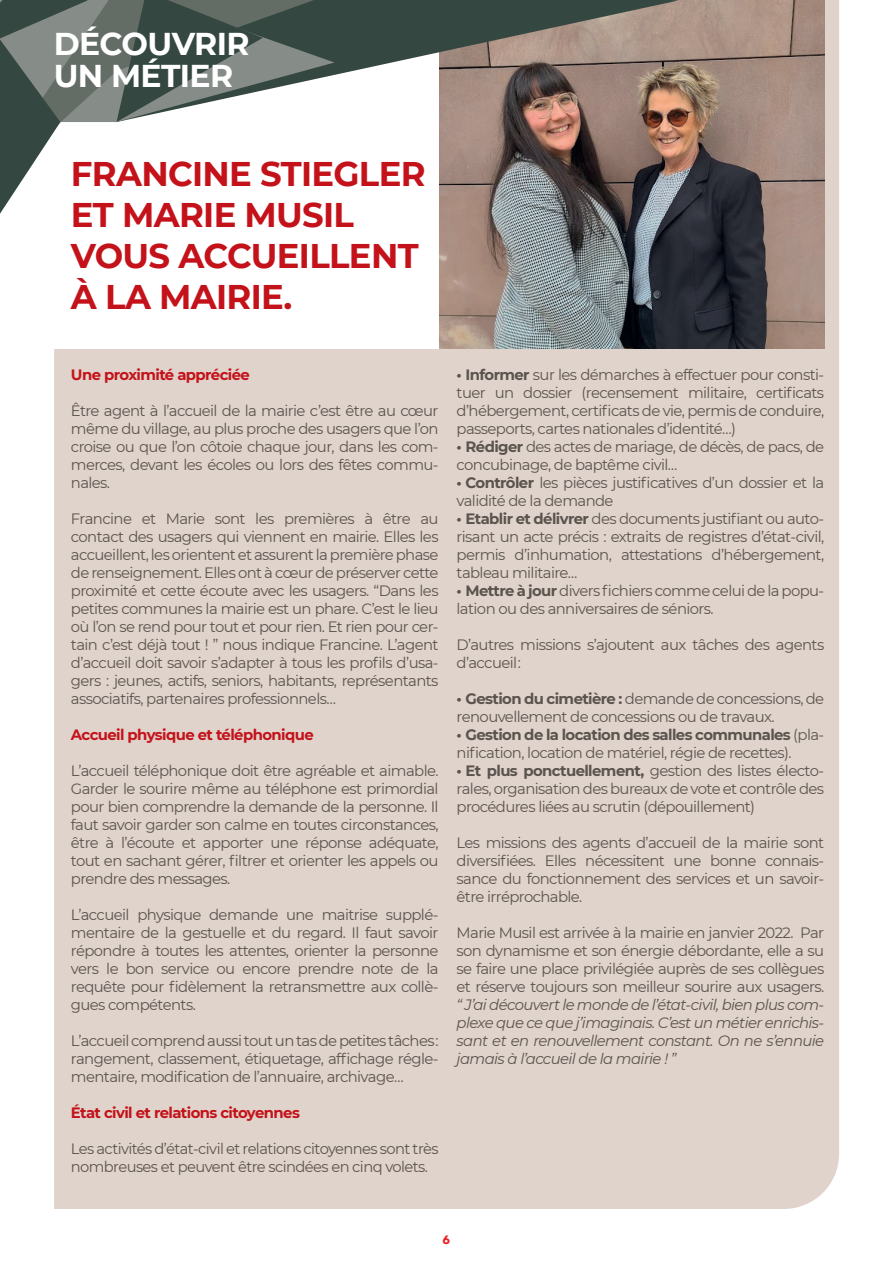
<style>
.page{position:relative;width:893px;height:1263px;background:#fff}
.page>*{position:absolute;margin:0;border:0;box-sizing:border-box;transform-origin:0 0}
.t1{font:700 34.2px/41.1px "Montserrat";letter-spacing:-.02em;color:#c4121a}
.t2{font:700 31.5px/31.5px "Montserrat";letter-spacing:-.02em;color:#fff}
.t3{font:15px/18px "Montserrat";letter-spacing:-.04em;color:#5b544e;text-align:justify}
.t4{font:italic 15px/18px "Montserrat";letter-spacing:-.04em;color:#5b544e;text-align:justify}
.t5{font:700 15px "Montserrat";letter-spacing:-.04em;color:#c4121a}
.t6{font:700 12px "Avenir Next LT Pro";color:#ee1d23}
.s1{font-weight:700}
</style>
<div class="page">
<div style="left:54px;top:0;width:785px;height:1209px;background:#e0d3cb"></div>
<img style="left:439px;top:0;width:385px;height:348px">
<div style="left:27px;top:0;width:412px;height:348px;background:#fff"></div>
<svg style="left:334px;top:0;width:345px;height:122px;background:#898279"></svg>
<svg style="left:0;top:0;width:334px;height:214px"></svg>
<div style="left:836px;top:0;width:57px;height:21px;background:#fff"></div>
<h2 class="t2" style="left:54px;top:27px;width:197px">DÉCOUVRIR<br>UN MÉTIER</h2>
<h1 class="t1" style="left:71px;top:151px;width:356px">FRANCINE STIEGLER<br>ET MARIE MUSIL<br>VOUS ACCUEILLENT<br>À LA MAIRIE.</h1>
<p class="t5" style="left:71px;top:363px;width:180px">Une proximité appréciée</p>
<p class="t3" style="left:71px;top:401px;width:369px">Être agent à l’accueil de la mairie c’est être au cœur même du village, au plus proche des usagers que l’on croise ou que l’on côtoie chaque jour, dans les com&shy;merces, devant les écoles ou lors des fêtes commu&shy;nales.</p>
<p class="t3" style="left:71px;top:509px;width:369px">Francine et Marie sont les premières à être au contact des usagers qui viennent en mairie. Elles les accueillent, les orientent et assurent la première phase de renseignement. Elles ont à cœur de préserver cette proximité et cette écoute avec les usagers. “Dans les petites communes la mairie est un phare. C’est le lieu où l’on se rend pour tout et pour rien. Et rien pour cer&shy;tain c’est déjà tout ! ” nous indique Francine. L’agent d’accueil doit savoir s’adapter à tous les profils d’usa&shy;gers : jeunes, actifs, seniors, habitants, représentants associatifs, partenaires professionnels…</p>
<p class="t5" style="left:71px;top:723px;width:244px">Accueil physique et téléphonique</p>
<p class="t3" style="left:71px;top:761px;width:369px">L’accueil téléphonique doit être agréable et aimable.<br>Garder le sourire même au téléphone est primordial pour bien comprendre la demande de la personne. Il faut savoir garder son calme en toutes circonstances, être à l’écoute et apporter une réponse adéquate, tout en sachant gérer, filtrer et orienter les appels ou prendre des messages.</p>
<p class="t3" style="left:71px;top:905px;width:369px">L’accueil physique demande une maitrise supplé&shy;mentaire de la gestuelle et du regard. Il faut savoir répondre à toutes les attentes, orienter la personne vers le bon service ou encore prendre note de la requête pour fidèlement la retransmettre aux collè&shy;gues compétents.</p>
<p class="t3" style="left:71px;top:1031px;width:369px">L’accueil comprend aussi tout un tas de petites tâches : rangement, classement, étiquetage, affichage régle&shy;mentaire, modification de l’annuaire, archivage…</p>
<p class="t5" style="left:71px;top:1101px;width:230px">État civil et relations citoyennes</p>
<p class="t3" style="left:71px;top:1139px;width:369px">Les activités d’état-civil et relations citoyennes sont très nombreuses et peuvent être scindées en cinq volets.</p>
<p class="t3" style="left:457px;top:365px;width:369px"><span class="s1">• Informer</span> sur les démarches à effectuer pour consti&shy;tuer un dossier (recensement militaire, certificats d’hébergement, certificats de vie, permis de conduire, passeports, cartes nationales d’identité…)</p>
<p class="t3" style="left:457px;top:437px;width:369px"><span class="s1">• Rédiger</span> des actes de mariage, de décès, de pacs, de concubinage, de baptême civil…</p>
<p class="t3" style="left:457px;top:473px;width:369px"><span class="s1">• Contrôler</span> les pièces justificatives d’un dossier et la validité de la demande</p>
<p class="t3" style="left:457px;top:509px;width:369px"><span class="s1">• Etablir et délivrer</span> des documents justifiant ou auto&shy;risant un acte précis : extraits de registres d’état-civil, permis d’inhumation, attestations d’hébergement, tableau militaire…</p>
<p class="t3" style="left:457px;top:581px;width:369px"><span class="s1">• Mettre à jour</span> divers fichiers comme celui de la popu&shy;lation ou des anniversaires de séniors.</p>
<p class="t3" style="left:457px;top:635px;width:369px">D’autres missions s’ajoutent aux tâches des agents d’accueil :</p>
<p class="t3" style="left:457px;top:689px;width:369px"><span class="s1">• Gestion du cimetière :</span> demande de concessions, de renouvellement de concessions ou de travaux.</p>
<p class="t3" style="left:457px;top:725px;width:369px"><span class="s1">• Gestion de la location des salles communales</span> (pla&shy;nification, location de matériel, régie de recettes).</p>
<p class="t3" style="left:457px;top:761px;width:369px"><span class="s1">• Et plus ponctuellement,</span> gestion des listes électo&shy;rales, organisation des bureaux de vote et contrôle des procédures liées au scrutin (dépouillement)</p>
<p class="t3" style="left:457px;top:833px;width:369px">Les missions des agents d’accueil de la mairie sont diversifiées. Elles nécessitent une bonne connais&shy;sance du fonctionnement des services et un savoir&shy;être irréprochable.</p>
<p class="t3" style="left:457px;top:923px;width:369px">Marie Musil est arrivée à la mairie en janvier 2022. Par son dynamisme et son énergie débordante, elle a su se faire une place privilégiée auprès de ses collègues et réserve toujours son meilleur sourire aux usagers.</p>
<p class="t4" style="left:457px;top:995px;width:369px">“ J’ai découvert le monde de l’état-civil, bien plus com&shy;plexe que ce que j’imaginais. C’est un métier enrichis&shy;sant et en renouvellement constant. On ne s’ennuie jamais à l’accueil de la mairie ! ”</p>
<p class="t6" style="left:443px;top:1232px;width:9px">6</p>
</div>
